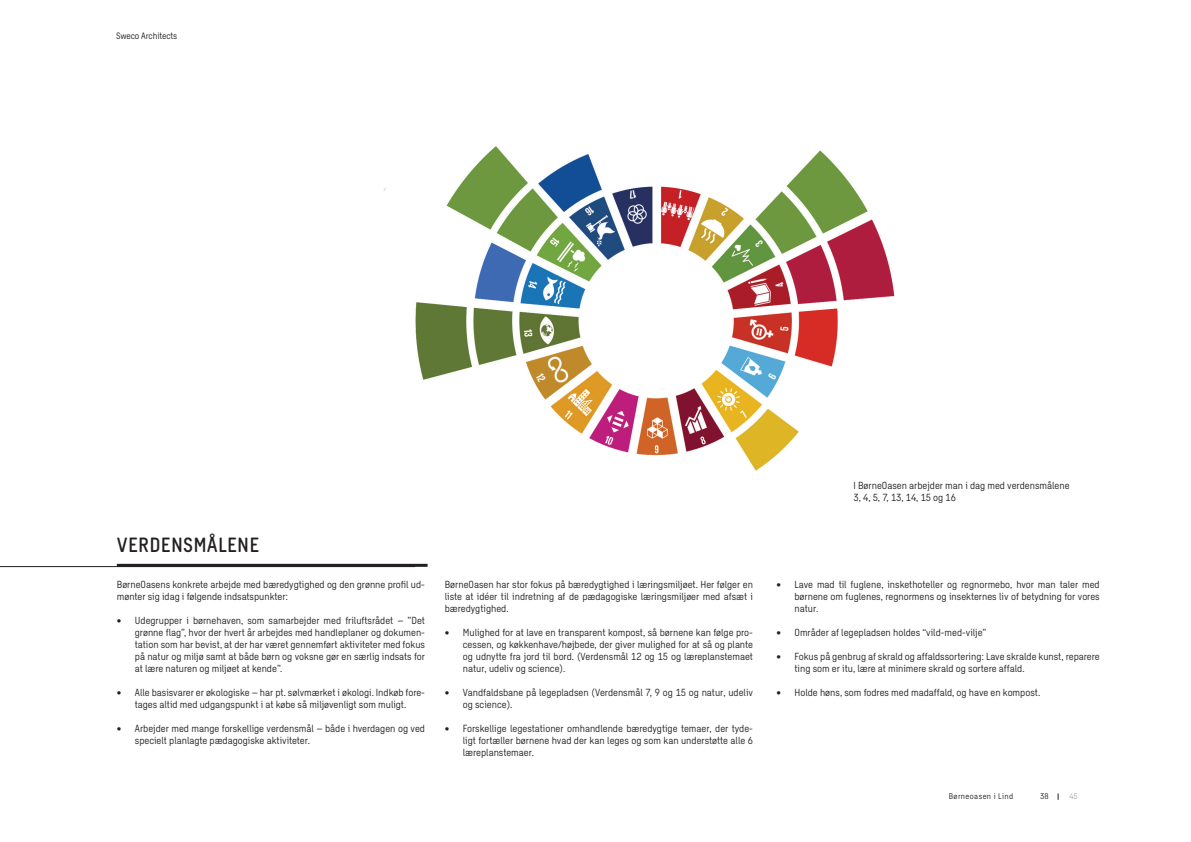
<style>
.page{position:relative;width:1191px;height:842px;background:#fff}
.page>*{position:absolute;margin:0;border:0;box-sizing:border-box;transform-origin:0 0}
.Overskrift{font:500 20px "Sweco Sans";letter-spacing:.01em;color:#231f20}
.t1{font:10px/12px "Sweco Sans";color:#231f20;text-align:justify}
.t2{font:9px "Sweco Sans";letter-spacing:-.01em;color:#231f20}
.t3{font:8px "Sweco Sans";letter-spacing:.05em;color:#231f20}
.t4{font:8px "Sweco Sans";color:#a8a9ad}
</style>
<div class="page">
<hr style="left:0;top:566px;width:415px;height:1px;background:#231f20">
<hr style="left:117px;top:564px;width:310px;height:3px;background:#231f20">
<img style="left:384px;top:146px;width:511px;height:325px">
<p class="t2" style="left:116px;top:30px;width:63px">Sweco Architects</p>
<p class="Overskrift" style="left:117px;top:533px;width:144px">VERDENSMÅLENE</p>
<p class="t1" style="left:117px;top:578px;width:310px">BørneOasens konkrete arbejde med bæredygtighed og den grønne profil ud&shy;mønter sig idag i følgende indsatspunkter:</p>
<p class="t1" style="left:135px;top:614px;width:292px;text-indent:-18px">• Udegrupper i børnehaven, som samarbejder med friluftsrådet – ”Det grønne flag”, hvor der hvert år arbejdes med handleplaner og dokumen&shy;tation som har bevist, at der har været gennemført aktiviteter med fokus på natur og miljø samt at både børn og voksne gør en særlig indsats for at lære naturen og miljøet at kende”.</p>
<p class="t1" style="left:117px;top:686px;width:310px;text-align:center">• Alle basisvarer er økologiske – har pt. sølvmærket i økologi. Indkøb fore&shy;tages altid med udgangspunkt i at købe så miljøvenligt som muligt.</p>
<p class="t1" style="left:135px;top:722px;width:292px;text-indent:-18px">• Arbejder med mange forskellige verdensmål – både i hverdagen og ved specielt planlagte pædagogiske aktiviteter.</p>
<p class="t1" style="left:445px;top:578px;width:310px">BørneOasen har stor fokus på bæredygtighed i læringsmiljøet. Her følger en liste at idéer til indretning af de pædagogiske læringsmiljøer med afsæt i bæredygtighed.</p>
<p class="t1" style="left:463px;top:626px;width:292px;text-indent:-18px">• Mulighed for at lave en transparent kompost, så børnene kan følge pro&shy;cessen, og køkkenhave/højbede, der giver mulighed for at så og plante og udnytte fra jord til bord. (Verdensmål 12 og 15 og læreplanstemaet natur, udeliv og science).</p>
<p class="t1" style="left:463px;top:686px;width:292px;text-indent:-18px">• Vandfaldsbane på legepladsen (Verdensmål 7, 9 og 15 og natur, udeliv og science).</p>
<p class="t1" style="left:463px;top:722px;width:292px;text-indent:-18px">• Forskellige legestationer omhandlende bæredygtige temaer, der tyde&shy;ligt fortæller børnene hvad der kan leges og som kan understøtte alle 6 læreplanstemaer.</p>
<p class="t1" style="left:853px;top:480px;width:217px">I BørneOasen arbejder man i dag med verdensmålene</p>
<p class="t1" style="left:853px;top:492px;width:104px">3, 4, 5, 7, 13, 14, 15 og 16</p>
<p class="t1" style="left:794px;top:578px;width:307px;text-indent:-18px">• Lave mad til fuglene, inskethoteller og regnormebo, hvor man taler med børnene om fuglenes, regnormens og insekternes liv of betydning for vores natur.</p>
<p class="t1" style="left:776px;top:626px;width:211px">• Områder af legepladsen holdes “vild-med-vilje”</p>
<p class="t1" style="left:794px;top:650px;width:307px;text-indent:-18px">• Fokus på genbrug af skrald og affaldssortering: Lave skralde kunst, reparere ting som er itu, lære at minimere skrald og sortere affald.</p>
<p class="t1" style="left:776px;top:686px;width:265px">• Holde høns, som fodres med madaffald, og have en kompost.</p>
<p class="t3" style="left:949px;top:791px;width:66px">Børneoasen i Lind</p>
<p class="t3" style="left:1040px;top:791px;width:10px">38</p>
<p class="t4" style="left:1069px;top:791px;width:10px">45</p>
</div>
